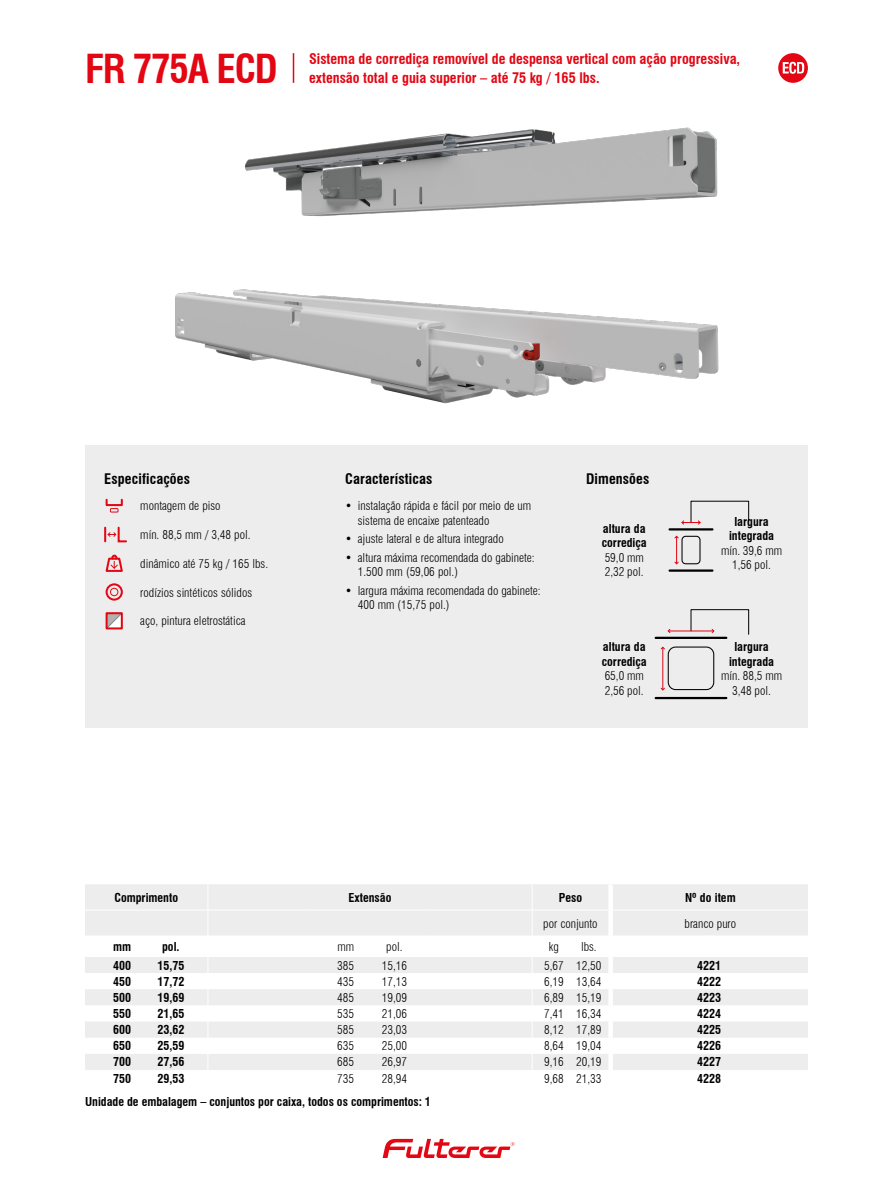
<style>
.page{position:relative;width:893px;height:1191px;background:#fff}
.page>*{position:absolute;margin:0;border:0;box-sizing:border-box;transform-origin:0 0}
.t1{font:700 condensed 39px "Swiss 721 BT";letter-spacing:-.03em;color:#e30613}
.t2{font:700 condensed 14.25px/18.8px "Swiss 721 BT";color:#e30613}
.CONTENT_Headline{font:700 condensed 14.25px "Swiss 721 BT";letter-spacing:.01em;color:#000}
.CONTENT_Icons{font:300 condensed 12px/14.4px "Swiss 721 BT";color:#000}
.TABLE_Text_bold{font:700 condensed 12px "Swiss 721 BT";color:#000}
.CONTENT_Headline-2{font:700 condensed 12px/14.4px "Swiss 721 BT";color:#000}
.TABLE_Text_light{font:300 condensed 12px "Swiss 721 BT";color:#000}
.TABLE_Text_bold-2{font:300 condensed 12px "Swiss 721 BT";color:#000}
</style>
<div class="page">
<svg style="left:383px;top:1138px;width:131px;height:20px"></svg>
<img style="left:175px;top:128px;width:543px;height:275px">
<div style="left:778px;top:53px;width:30px;height:30px;background:#e30613;border-radius:50%"></div>
<svg style="left:783px;top:62px;width:21px;height:12px"></svg>
<hr style="left:293px;top:53px;width:1px;height:30px;background:#e30613">
<div style="left:85px;top:446px;width:723px;height:282px;background:#ededed"></div>
<svg style="left:106px;top:499px;width:17px;height:13px"></svg>
<svg style="left:104px;top:526px;width:23px;height:16px"></svg>
<svg style="left:106px;top:554px;width:17px;height:18px"></svg>
<div style="left:106px;top:583px;width:17px;height:17px;border:2px solid #e30613;border-radius:50%"></div>
<div style="left:110px;top:588px;width:8px;height:8px;border:1px solid #e30613;border-radius:50%"></div>
<svg style="left:109px;top:615px;width:11px;height:11px"></svg>
<div style="left:106px;top:612px;width:17px;height:17px;border:2px solid #e30613"></div>
<hr style="left:668px;top:630px;width:46px;height:1px;background:#e30613">
<svg style="left:667px;top:629px;width:4px;height:4px"></svg>
<svg style="left:691px;top:609px;width:58px;height:25px"></svg>
<hr style="left:656px;top:636px;width:70px;height:3px;background:#000">
<hr style="left:656px;top:697px;width:70px;height:2px;background:#000">
<svg style="left:660px;top:687px;width:5px;height:4px"></svg>
<hr style="left:662px;top:647px;width:1px;height:43px;background:#e30613">
<div style="left:668px;top:646px;width:46px;height:44px;border:1px solid #000;border-radius:7px"></div>
<svg style="left:674px;top:535px;width:5px;height:30px"></svg>
<svg style="left:681px;top:501px;width:68px;height:24px"></svg>
<hr style="left:670px;top:528px;width:42px;height:2px;background:#000">
<hr style="left:670px;top:569px;width:42px;height:3px;background:#000">
<div style="left:681px;top:536px;width:19px;height:28px;border:1px solid #000;border-radius:4px"></div>
<svg style="left:85px;top:884px;width:723px;height:186px"></svg>
<div style="left:608px;top:935px;width:5px;height:22px;background:#fff"></div>
<hr style="left:707px;top:935px;width:4px;height:22px;background:#fff">
<p class="t1" style="left:85px;top:45px;width:194px">FR 775A ECD</p>
<p class="t2" style="left:309px;top:49px;width:432px">Sistema de corrediça removível de despensa vertical com ação progressiva, extensão total e guia superior – até 75 kg / 165 lbs.</p>
<p class="CONTENT_Headline" style="left:104px;top:470px;width:87px">Especificações</p>
<p class="CONTENT_Icons" style="left:140px;top:498px;width:82px">montagem de piso</p>
<p class="CONTENT_Icons" style="left:140px;top:527px;width:112px">mín. 88,5 mm / 3,48 pol.</p>
<p class="CONTENT_Icons" style="left:140px;top:556px;width:129px">dinâmico até 75 kg / 165 lbs.</p>
<p class="CONTENT_Icons" style="left:140px;top:585px;width:113px">rodízios sintéticos sólidos</p>
<p class="CONTENT_Icons" style="left:140px;top:614px;width:107px">aço, pintura eletrostática</p>
<p class="CONTENT_Headline" style="left:345px;top:470px;width:89px">Características</p>
<p class="CONTENT_Icons" style="left:358px;top:498px;width:175px;text-indent:-13px">• instalação rápida e fácil por meio de um sistema de encaixe patenteado</p>
<p class="CONTENT_Icons" style="left:345px;top:531px;width:160px">• ajuste lateral e de altura integrado</p>
<p class="CONTENT_Icons" style="left:358px;top:550px;width:178px;text-indent:-13px">• altura máxima recomendada do gabinete:<br>1.500 mm (59,06 pol.)</p>
<p class="CONTENT_Icons" style="left:358px;top:583px;width:184px;text-indent:-13px">• largura máxima recomendada do gabinete:<br>400 mm (15,75 pol.)</p>
<p class="CONTENT_Headline" style="left:586px;top:470px;width:65px">Dimensões</p>
<p class="CONTENT_Headline-2" style="left:602px;top:521px;width:47px">altura da corrediça</p>
<p class="CONTENT_Icons" style="left:605px;top:550px;width:41px">59,0 mm<br>2,32 pol.</p>
<p class="CONTENT_Headline-2" style="left:602px;top:639px;width:47px">altura da corrediça</p>
<p class="CONTENT_Icons" style="left:605px;top:668px;width:41px">65,0 mm<br>2,56 pol.</p>
<p class="CONTENT_Headline-2" style="left:729px;top:514px;width:47px;text-align:center">largura integrada</p>
<p class="CONTENT_Icons" style="left:721px;top:543px;width:63px;text-align:center">mín. 39,6 mm<br>1,56 pol.</p>
<p class="CONTENT_Headline-2" style="left:729px;top:639px;width:47px;text-align:center">largura integrada</p>
<p class="CONTENT_Icons" style="left:721px;top:668px;width:63px;text-align:center">mín. 88,5 mm<br>3,48 pol.</p>
<p class="TABLE_Text_bold" style="left:114px;top:890px;width:65px">Comprimento</p>
<p class="TABLE_Text_bold" style="left:349px;top:890px;width:44px">Extensão</p>
<p class="TABLE_Text_bold" style="left:559px;top:890px;width:25px">Peso</p>
<p class="TABLE_Text_bold" style="left:685px;top:890px;width:52px">Nº do item</p>
<p class="TABLE_Text_light" style="left:543px;top:916px;width:56px">por conjunto</p>
<p class="TABLE_Text_light" style="left:685px;top:916px;width:53px">branco puro</p>
<p class="TABLE_Text_bold" style="left:113px;top:939px;width:20px">mm</p>
<p class="TABLE_Text_bold" style="left:162px;top:939px;width:19px">pol.</p>
<p class="TABLE_Text_light" style="left:337px;top:939px;width:18px">mm</p>
<p class="TABLE_Text_light" style="left:386px;top:939px;width:18px">pol.</p>
<p class="TABLE_Text_light" style="left:549px;top:939px;width:11px">kg</p>
<p class="TABLE_Text_light" style="left:581px;top:939px;width:17px">lbs.</p>
<p class="TABLE_Text_bold" style="left:161px;top:939px;width:21px">inch</p>
<p class="TABLE_Text_light" style="left:385px;top:939px;width:20px">inch</p>
<p class="TABLE_Text_bold" style="left:113px;top:958px;width:19px">400</p>
<p class="TABLE_Text_bold" style="left:157px;top:958px;width:28px">15,75</p>
<p class="TABLE_Text_bold-2" style="left:337px;top:958px;width:18px">385</p>
<p class="TABLE_Text_bold-2" style="left:382px;top:958px;width:27px">15,16</p>
<p class="TABLE_Text_light" style="left:544px;top:958px;width:21px">5,67</p>
<p class="TABLE_Text_light" style="left:576px;top:958px;width:27px">12,50</p>
<p class="TABLE_Text_bold" style="left:113px;top:974px;width:19px">450</p>
<p class="TABLE_Text_bold" style="left:157px;top:974px;width:28px">17,72</p>
<p class="TABLE_Text_bold-2" style="left:337px;top:974px;width:18px">435</p>
<p class="TABLE_Text_bold-2" style="left:382px;top:974px;width:27px">17,13</p>
<p class="TABLE_Text_light" style="left:544px;top:974px;width:21px">6,19</p>
<p class="TABLE_Text_light" style="left:576px;top:974px;width:27px">13,64</p>
<p class="TABLE_Text_bold" style="left:113px;top:990px;width:19px">500</p>
<p class="TABLE_Text_bold" style="left:157px;top:990px;width:28px">19,69</p>
<p class="TABLE_Text_bold-2" style="left:337px;top:990px;width:18px">485</p>
<p class="TABLE_Text_bold-2" style="left:382px;top:990px;width:27px">19,09</p>
<p class="TABLE_Text_light" style="left:544px;top:990px;width:21px">6,89</p>
<p class="TABLE_Text_light" style="left:576px;top:990px;width:27px">15,19</p>
<p class="TABLE_Text_bold" style="left:113px;top:1006px;width:19px">550</p>
<p class="TABLE_Text_bold" style="left:157px;top:1006px;width:28px">21,65</p>
<p class="TABLE_Text_bold-2" style="left:337px;top:1006px;width:18px">535</p>
<p class="TABLE_Text_bold-2" style="left:382px;top:1006px;width:27px">21,06</p>
<p class="TABLE_Text_light" style="left:544px;top:1006px;width:21px">7,41</p>
<p class="TABLE_Text_light" style="left:576px;top:1006px;width:27px">16,34</p>
<p class="TABLE_Text_bold" style="left:113px;top:1022px;width:19px">600</p>
<p class="TABLE_Text_bold" style="left:157px;top:1022px;width:28px">23,62</p>
<p class="TABLE_Text_bold-2" style="left:337px;top:1022px;width:18px">585</p>
<p class="TABLE_Text_bold-2" style="left:382px;top:1022px;width:27px">23,03</p>
<p class="TABLE_Text_light" style="left:544px;top:1022px;width:21px">8,12</p>
<p class="TABLE_Text_light" style="left:576px;top:1022px;width:27px">17,89</p>
<p class="TABLE_Text_bold" style="left:113px;top:1038px;width:19px">650</p>
<p class="TABLE_Text_bold" style="left:157px;top:1038px;width:28px">25,59</p>
<p class="TABLE_Text_bold-2" style="left:337px;top:1038px;width:18px">635</p>
<p class="TABLE_Text_bold-2" style="left:382px;top:1038px;width:27px">25,00</p>
<p class="TABLE_Text_light" style="left:544px;top:1038px;width:21px">8,64</p>
<p class="TABLE_Text_light" style="left:576px;top:1038px;width:27px">19,04</p>
<p class="TABLE_Text_bold" style="left:113px;top:1055px;width:19px">700</p>
<p class="TABLE_Text_bold" style="left:157px;top:1055px;width:28px">27,56</p>
<p class="TABLE_Text_bold-2" style="left:337px;top:1055px;width:18px">685</p>
<p class="TABLE_Text_bold-2" style="left:382px;top:1055px;width:27px">26,97</p>
<p class="TABLE_Text_light" style="left:544px;top:1055px;width:21px">9,16</p>
<p class="TABLE_Text_light" style="left:576px;top:1055px;width:27px">20,19</p>
<p class="TABLE_Text_bold" style="left:113px;top:1071px;width:19px">750</p>
<p class="TABLE_Text_bold" style="left:157px;top:1071px;width:28px">29,53</p>
<p class="TABLE_Text_bold-2" style="left:337px;top:1071px;width:18px">735</p>
<p class="TABLE_Text_bold-2" style="left:382px;top:1071px;width:27px">28,94</p>
<p class="TABLE_Text_light" style="left:544px;top:1071px;width:21px">9,68</p>
<p class="TABLE_Text_light" style="left:576px;top:1071px;width:27px">21,33</p>
<p class="CONTENT_Headline-2" style="left:85px;top:1094px;width:347px">Unidade de embalagem – conjuntos por caixa, todos os comprimentos: 1</p>
<p class="TABLE_Text_bold" style="left:697px;top:958px;width:25px">4221</p>
<p class="TABLE_Text_bold" style="left:697px;top:974px;width:25px">4222</p>
<p class="TABLE_Text_bold" style="left:697px;top:990px;width:25px">4223</p>
<p class="TABLE_Text_bold" style="left:697px;top:1006px;width:25px">4224</p>
<p class="TABLE_Text_bold" style="left:697px;top:1022px;width:25px">4225</p>
<p class="TABLE_Text_bold" style="left:697px;top:1038px;width:25px">4226</p>
<p class="TABLE_Text_bold" style="left:697px;top:1055px;width:25px">4227</p>
<p class="TABLE_Text_bold" style="left:697px;top:1071px;width:25px">4228</p>
</div>
